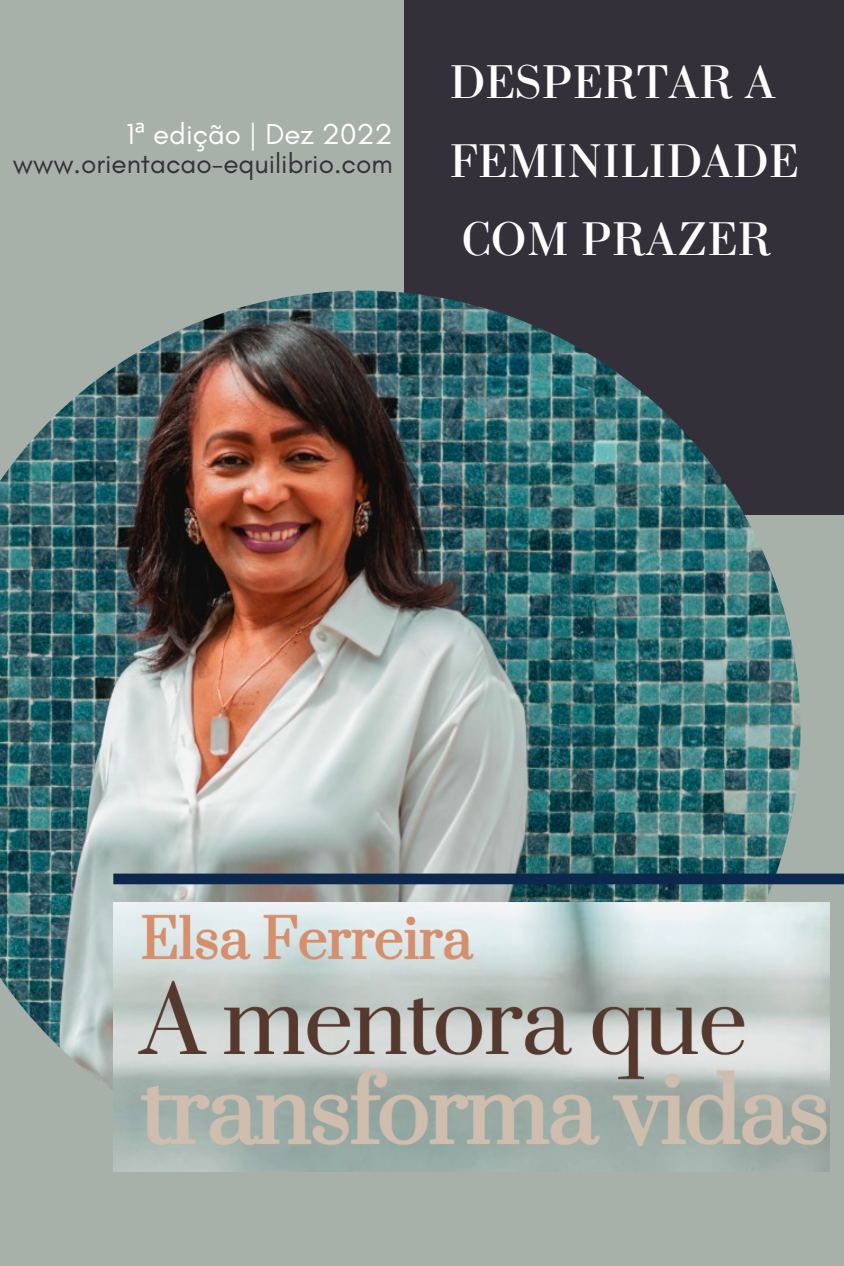
<style>
.page{position:relative;width:844px;height:1266px;background:#a8b1a9}
.page>*{position:absolute;margin:0;border:0;box-sizing:border-box;transform-origin:0 0}
.t1{font:49.8px/78.8px "Bodoni";color:#fff}
.t2{font:29.4px "Glacial Indifference";color:#fff}
.t3{font:27.9px "Glacial Indifference";color:#343039}
.s1{font-family:"Noto Sans"}
</style>
<div class="page">
<div style="left:404px;top:0;width:440px;height:514px;background:#343039"></div>
<img style="left:0;top:291px;width:800px;height:799px">
<div style="left:113px;top:873px;width:731px;height:11px;background:#0c284d"></div>
<img style="left:113px;top:902px;width:716px;height:269px">
<p class="t2" style="left:126px;top:116px;width:268px">1<span class="s1">ª</span> edição | Dez 2022</p>
<p class="t3" style="left:13px;top:147px;width:381px">www.orientacao-equilibrio.com</p>
<p class="t1" style="left:449px;top:44px;width:351px">DESPERTAR A<br>FEMINILIDADE<br>COM PRAZER</p>
</div>
